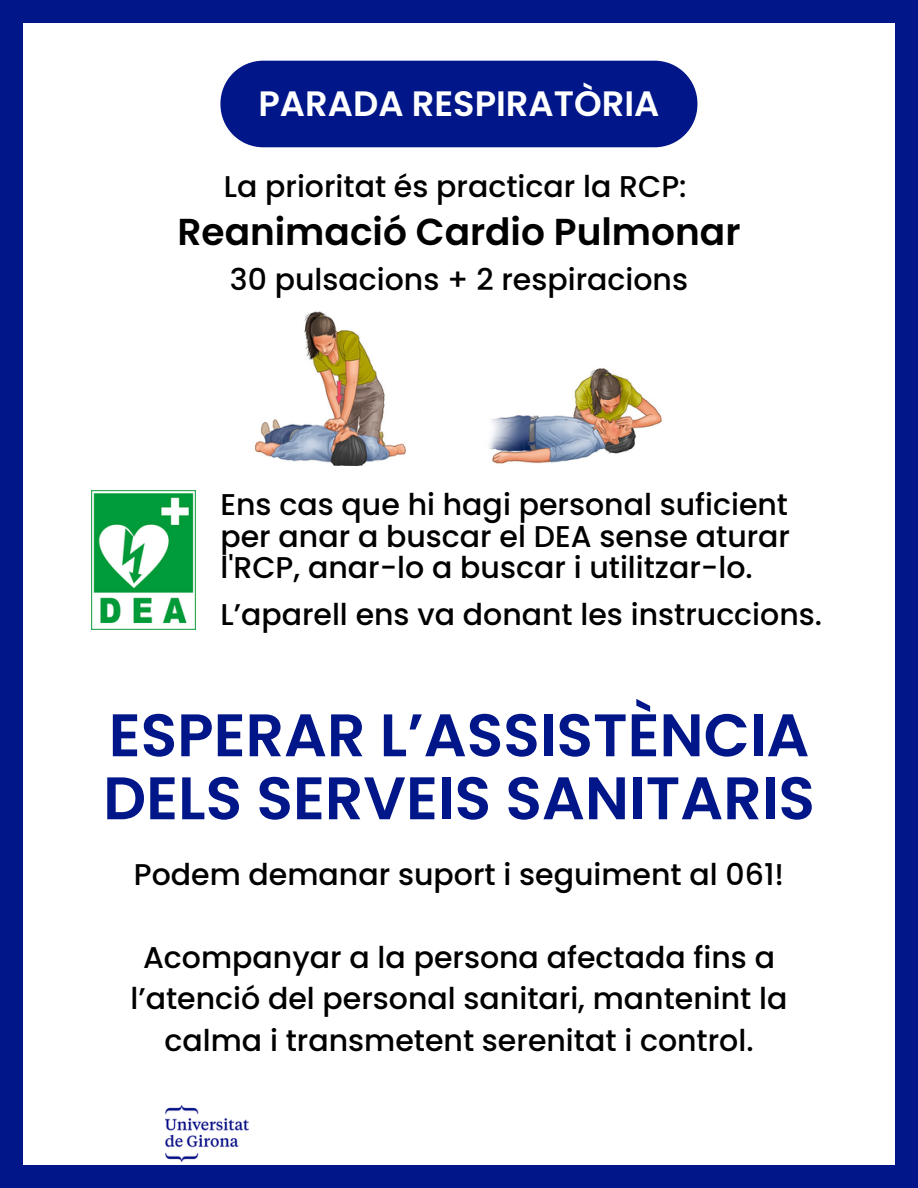
<style>
.page{position:relative;width:918px;height:1188px;background:#001689}
.page>*{position:absolute;margin:0;border:0;box-sizing:border-box;transform-origin:0 0}
.t1{font:600 60px/63px "Poppins";color:#001689}
.t2{font:600 37.5px "Poppins";color:#000}
.t3{font:600 35.25px "Poppins";color:#fff}
.t4{font:500 30px/41.7px "Poppins";color:#000;text-align:center}
</style>
<div class="page">
<div style="left:23px;top:23px;width:872px;height:1142px;background:#fff"></div>
<div style="left:220px;top:61px;width:477px;height:86px;background:#001689"></div>
<img style="left:254px;top:311px;width:152px;height:155px">
<img style="left:489px;top:368px;width:173px;height:96px">
<img style="left:92px;top:491px;width:103px;height:138px">
<img style="left:165px;top:1105px;width:83px;height:56px">
<p class="t3" style="left:259px;top:79px;width:402px">PARADA RESPIRATÒRIA</p>
<p class="t4" style="left:224px;top:165px;width:464px">La prioritat és practicar la RCP:</p>
<p class="t2" style="left:178px;top:206px;width:565px">Reanimació Cardio Pulmonar</p>
<p class="t4" style="left:230px;top:259px;width:460px">30 pulsacions + 2 respiracions</p>
<p class="t4" style="left:220px;top:489px;width:571px;line-height:31.5px;text-align:justify">Ens cas que hi hagi personal suficient per anar a buscar el DEA sense aturar l'RCP, anar-lo a buscar i utilitzar-lo.</p>
<p class="t4" style="left:220px;top:594px;width:603px">L’aparell ens va donant les instruccions.</p>
<h1 class="t1" style="left:103px;top:704px;width:713px">ESPERAR L’ASSISTÈNCIA<br>DELS SERVEIS SANITARIS</h1>
<p class="t4" style="left:134px;top:853px;width:652px">Podem demanar suport i seguiment al 061!</p>
<p class="t4" style="left:131px;top:937px;width:658px">Acompanyar a la persona afectada fins a l’atenció del personal sanitari, mantenint la calma i transmetent serenitat i control.</p>
</div>
